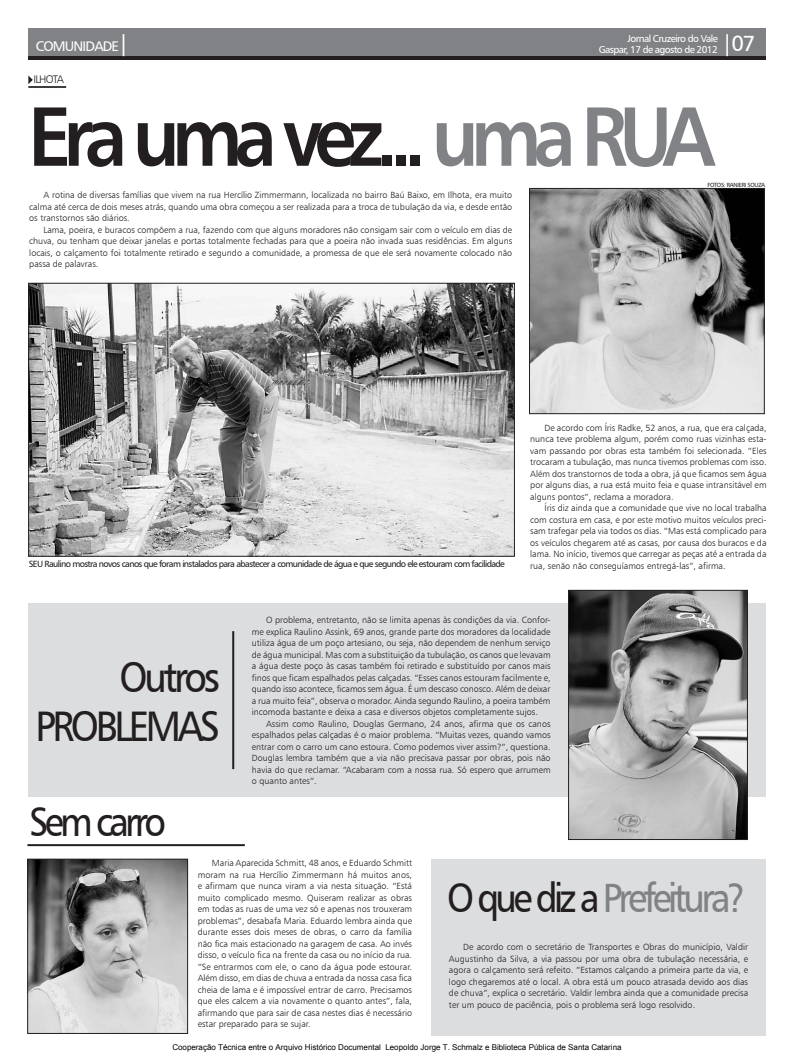
<style>
.page{position:relative;width:794px;height:1063px;background:#fff}
.page>*{position:absolute;margin:0;border:0;box-sizing:border-box;transform-origin:0 0}
.t1{font:84px "Humanist 777 BT Bold B";letter-spacing:-.11em;color:#231f20;scale:.9 1}
.t2{font:42.8px/48.4px "Humanist 777 BT Roman B";letter-spacing:-.09em;color:#231f20;scale:.9 1}
.t3{font:41px "Humanist 777 BT Roman B";letter-spacing:-.1em;color:#808285;scale:.9 1}
.t4{font:41px "Humanist 777 BT Roman B";letter-spacing:-.1em;color:#231f20;scale:.9 1}
.t5{font:22px "Humanist 777 BT Roman B";color:#fff}
.t6{font:14px "Humanist 777 BT Roman B";letter-spacing:-.06em;color:#fff}
.t7{font:11px "Humanist 777 BT Light B";letter-spacing:-.08em;color:#231f20}
.t8{font:10px/11px "Humanist 777 BT Roman B";letter-spacing:-.06em;color:#fff;text-align:right}
.t9{font:9px/11.5px "Humanist 777 BT Light B";color:#231f20;text-align:justify}
.t10{font:9px "Humanist 777 BT Roman B";letter-spacing:-.07em;color:#231f20}
.t11{font:8px "Arial";color:#000}
.t12{font:6px "Humanist 777 BT Roman B";letter-spacing:-.05em;color:#231f20}
.s1{font-size:22px}
.s2{color:#808285}
.s3{color:#231f20}
</style>
<div class="page">
<div style="left:431px;top:859px;width:335px;height:176px;background:#dcdddf"></div>
<div style="left:28px;top:28px;width:737px;height:29px;background:#808285"></div>
<hr style="left:28px;top:57px;width:737px;height:3px;background:#231f20">
<img style="left:30px;top:285px;width:482px;height:270px">
<div style="left:28px;top:283px;width:486px;height:274px;border:1px solid #231f20"></div>
<img style="left:29px;top:861px;width:157px;height:171px">
<div style="left:27px;top:859px;width:161px;height:175px;border:1px solid #231f20"></div>
<hr style="left:28px;top:86px;width:38px;height:2px;background:#3e3e3f">
<svg style="left:28px;top:75px;width:5px;height:9px"></svg>
<div style="left:28px;top:603px;width:738px;height:194px;background:#dcdddf"></div>
<hr style="left:232px;top:631px;width:2px;height:138px;background:#231f20">
<hr style="left:27px;top:844px;width:218px;height:2px;background:#231f20">
<img style="left:570px;top:592px;width:175px;height:246px">
<div style="left:568px;top:590px;width:179px;height:250px;border:1px solid #231f20"></div>
<img style="left:531px;top:190px;width:231px;height:222px">
<div style="left:529px;top:188px;width:235px;height:226px;border:1px solid #231f20"></div>
<h3 class="t6" style="left:36px;top:38px;width:95px">COMUNIDADE<span class="s1">|</span></h3>
<h3 class="t5" style="left:721px;top:30px;width:35px">|07</h3>
<p class="t8" style="left:599px;top:33px;width:120px">Jornal Cruzeiro do Vale<br>Gaspar, 17 de agosto de 2012</p>
<p class="t7" style="left:34px;top:72px;width:32px">ILHOTA</p>
<h1 class="t1" style="left:28px;top:83px;width:763px">Era uma vez... <span class="s2">uma RUA</span></h1>
<p class="t12" style="left:707px;top:182px;width:27px">fotos : ranie</p>
<p class="t12" style="left:741px;top:182px;width:24px">ri souza</p>
<p class="t9" style="left:29px;top:189px;width:484px;text-indent:14px">A rotina de diversas famílias que vivem na rua Hercílio Zimmermann, localizada no bairro Baú Baixo, em Ilhota, era muito calma até cerca de dois meses atrás, quando uma obra começou a ser realizada para a troca de tubulação da via, e desde então os transtornos são diários.</p>
<p class="t9" style="left:29px;top:224px;width:484px;text-indent:14px">Lama, poeira, e buracos compõem a rua, fazendo com que alguns moradores não consigam sair com o veículo em dias de chuva, ou tenham que deixar janelas e portas totalmente fechadas para que a poeira não invada suas residências. Em alguns locais, o calçamento foi totalmente retirado e segundo a comunidade, a promessa de que ele será novamente colocado não passa de palavras.</p>
<p class="t10" style="left:29px;top:559px;width:477px">SEU Raulino mostra novos canos que foram instalados para abastecer a comunidade de água e que segundo ele estouram com facilidade</p>
<p class="t9" style="left:530px;top:422px;width:238px;text-indent:14px">De acordo com Íris Radke, 52 anos, a rua, que era calçada, nunca teve problema algum, porém como ruas vizinhas esta&shy;vam passando por obras esta também foi selecionada. “Eles trocaram a tubulação, mas nunca tivemos problemas com isso.<br>Além dos transtornos de toda a obra, já que ficamos sem água por alguns dias, a rua está muito feia e quase intransitável em alguns pontos”, reclama a moradora.</p>
<p class="t9" style="left:530px;top:502px;width:238px;text-indent:14px">Íris diz ainda que a comunidade que vive no local trabalha com costura em casa, e por este motivo muitos veículos preci&shy;sam trafegar pela via todos os dias. “Mas está complicado para os veículos chegarem até as casas, por causa dos buracos e da lama. No início, tivemos que carregar as peças até a entrada da rua, senão não conseguíamos entregá-las”, afirma.</p>
<h2 class="t2" style="left:35px;top:652px;width:206px;text-indent:84px">Outros<br>Problemas</h2>
<h3 class="t4" style="left:29px;top:796px;width:154px">Sem carro</h3>
<p class="t9" style="left:252px;top:614px;width:300px;text-indent:14px">O problema, entretanto, não se limita apenas às condições da via. Confor&shy;me explica Raulino Assink, 69 anos, grande parte dos moradores da localidade utiliza água de um poço artesiano, ou seja, não dependem de nenhum serviço de água municipal. Mas com a substituição da tubulação, os canos que levavam a água deste poço às casas também foi retirado e substituído por canos mais finos que ficam espalhados pelas calçadas. “Esses canos estouram facilmente e, quando isso acontece, ficamos sem água. É um descaso conosco. Além de deixar a rua muito feia”, observa o morador. Ainda segundo Raulino, a poeira também incomoda bastante e deixa a casa e diversos objetos completamente sujos.</p>
<p class="t9" style="left:252px;top:718px;width:300px;text-indent:14px">Assim como Raulino, Douglas Germano, 24 anos, afirma que os canos espalhados pelas calçadas é o maior problema. “Muitas vezes, quando vamos entrar com o carro um cano estoura. Como podemos viver assim?”, questiona.<br>Douglas lembra também que a via não precisava passar por obras, pois não havia do que reclamar. “Acabaram com a nossa rua. Só espero que arrumem o quanto antes”.</p>
<p class="t9" style="left:198px;top:857px;width:216px;text-indent:14px">Maria Aparecida Schmitt, 48 anos, e Eduardo Schmitt moram na rua Hercílio Zimmermann há muitos anos, e afirmam que nunca viram a via nesta situação. “Está muito complicado mesmo. Quiseram realizar as obras em todas as ruas de uma vez só e apenas nos trouxeram problemas”, desabafa Maria. Eduardo lembra ainda que durante esses dois meses de obras, o carro da família não fica mais estacionado na garagem de casa. Ao invés disso, o veículo fica na frente da casa ou no início da rua. “Se entrarmos com ele, o cano da água pode estourar.<br>Além disso, em dias de chuva a entrada da nossa casa fica cheia de lama e é impossível entrar de carro. Precisamos que eles calcem a via novamente o quanto antes”, fala, afirmando que para sair de casa nestes dias é necessário estar preparado para se sujar.</p>
<h3 class="t3" style="left:447px;top:872px;width:333px"><span class="s3">O que diz a</span> Prefeitura?</h3>
<p class="t9" style="left:449px;top:941px;width:301px;text-indent:14px">De acordo com o secretário de Transportes e Obras do município, Valdir Augustinho da Silva, a via passou por uma obra de tubulação necessária, e agora o calçamento será refeito. “Estamos calçando a primeira parte da via, e logo chegaremos até o local. A obra está um pouco atrasada devido aos dias de chuva”, explica o secretário. Valdir lembra ainda que a comunidade precisa ter um pouco de paciência, pois o problema será logo resolvido.</p>
<p class="t11" style="left:172px;top:1042px;width:451px">Cooperação Técnica entre o Arquivo Histórico Documental Leopoldo Jorge T. Schmalz e Biblioteca Pública de Santa Catarina</p>
</div>
